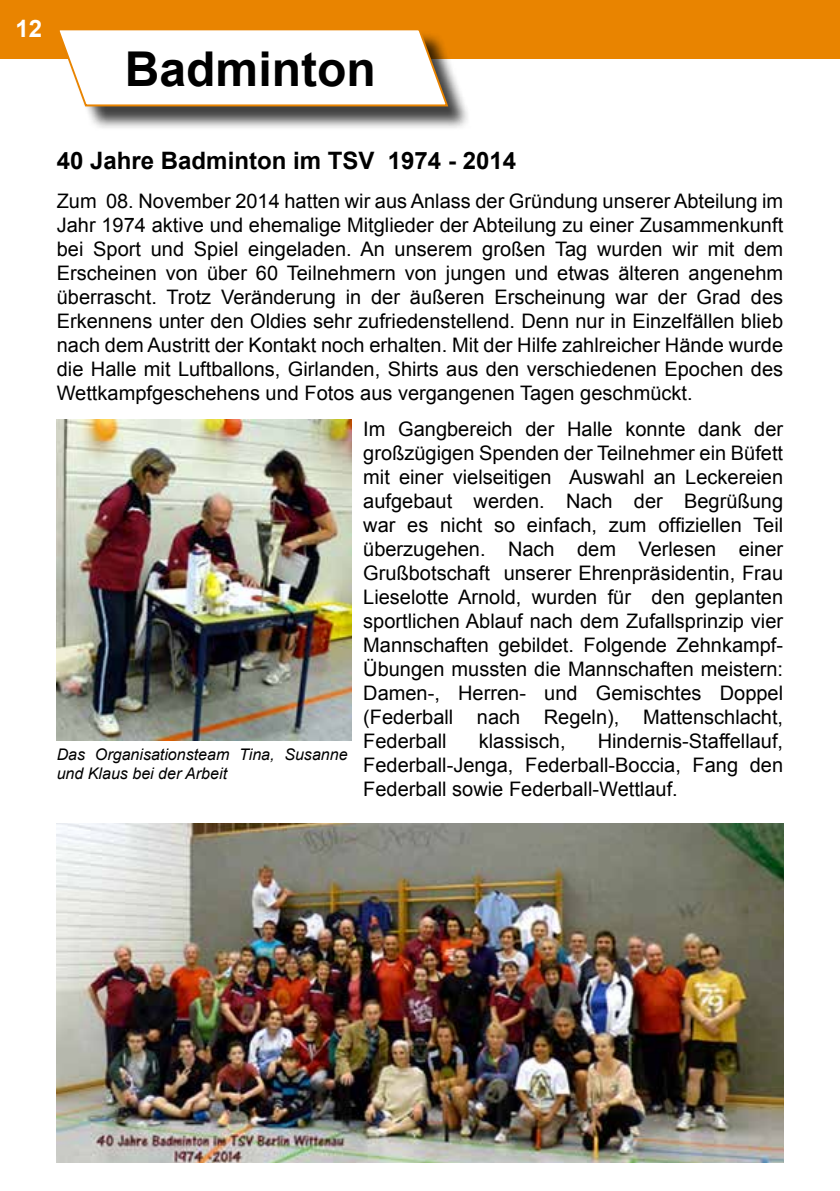
<style>
.page{position:relative;width:840px;height:1191px;background:#fff}
.page>*{position:absolute;margin:0;border:0;box-sizing:border-box;transform-origin:0 0}
.t1{font:700 48px "Arial";color:#000}
.t2{font:700 24px "Arial";color:#000}
.t3{font:700 24px "Arial";color:#fff}
.t4{font:20px/24px "Arial";color:#000;text-align:justify}
.t5{font:italic 16px/19.2px "Arial";color:#000}
</style>
<div class="page">
<img style="left:57px;top:823px;width:725px;height:339px">
<img style="left:57px;top:419px;width:294px;height:321px">
<div style="left:0;top:0;width:839px;height:58px;background:#e98400"></div>
<div style="left:61px;top:31px;width:411px;height:100px;background:#000;opacity:.75"></div>
<svg style="left:55px;top:30px;width:394px;height:77px"></svg>
<p class="t3" style="left:16px;top:12px;width:28px">12</p>
<h1 class="t1" style="left:125px;top:35px;width:252px">Badminton</h1>
<p class="t2" style="left:57px;top:144px;width:460px">40 Jahre Badminton im TSV 1974 - 2014</p>
<p class="t4" style="left:57px;top:188px;width:727px">Zum 08. November 2014 hatten wir aus Anlass der Gründung unserer Abteilung im Jahr 1974 aktive und ehemalige Mitglieder der Abteilung zu einer Zusammenkunft bei Sport und Spiel eingeladen. An unserem großen Tag wurden wir mit dem Erscheinen von über 60 Teilnehmern von jungen und etwas älteren angenehm überrascht. Trotz Veränderung in der äußeren Erscheinung war der Grad des Erkennens unter den Oldies sehr zufriedenstellend. Denn nur in Einzelfällen blieb nach dem Austritt der Kontakt noch erhalten. Mit der Hilfe zahlreicher Hände wurde die Halle mit Luftballons, Girlanden, Shirts aus den verschiedenen Epochen des Wettkampfgeschehens und Fotos aus vergangenen Tagen geschmückt.</p>
<p class="t5" style="left:57px;top:745px;width:292px">Das Organisationsteam Tina, Susanne und Klaus bei der Arbeit</p>
<p class="t4" style="left:363px;top:416px;width:421px">Im Gangbereich der Halle konnte dank der großzügigen Spenden der Teilnehmer ein Büfett mit einer vielseitigen Auswahl an Leckereien aufgebaut werden. Nach der Begrüßung war es nicht so einfach, zum offiziellen Teil überzugehen. Nach dem Verlesen einer Grußbotschaft unserer Ehrenpräsidentin, Frau Lieselotte Arnold, wurden für den geplanten sportlichen Ablauf nach dem Zufallsprinzip vier Mannschaften gebildet. Folgende Zehnkampf-Übungen mussten die Mannschaften meistern:<br>Damen-, Herren- und Gemischtes Doppel (Federball nach Regeln), Mattenschlacht, Federball</p>
<p class="t4" style="left:363px;top:728px;width:421px;text-indent:234px">Hindernis-Staffellauf, Federball-Jenga, Federball-Boccia, Fang den Federball sowie Federball-Wettlauf.</p>
<p class="t4" style="left:478px;top:728px;width:88px">klassisch,</p>
</div>
